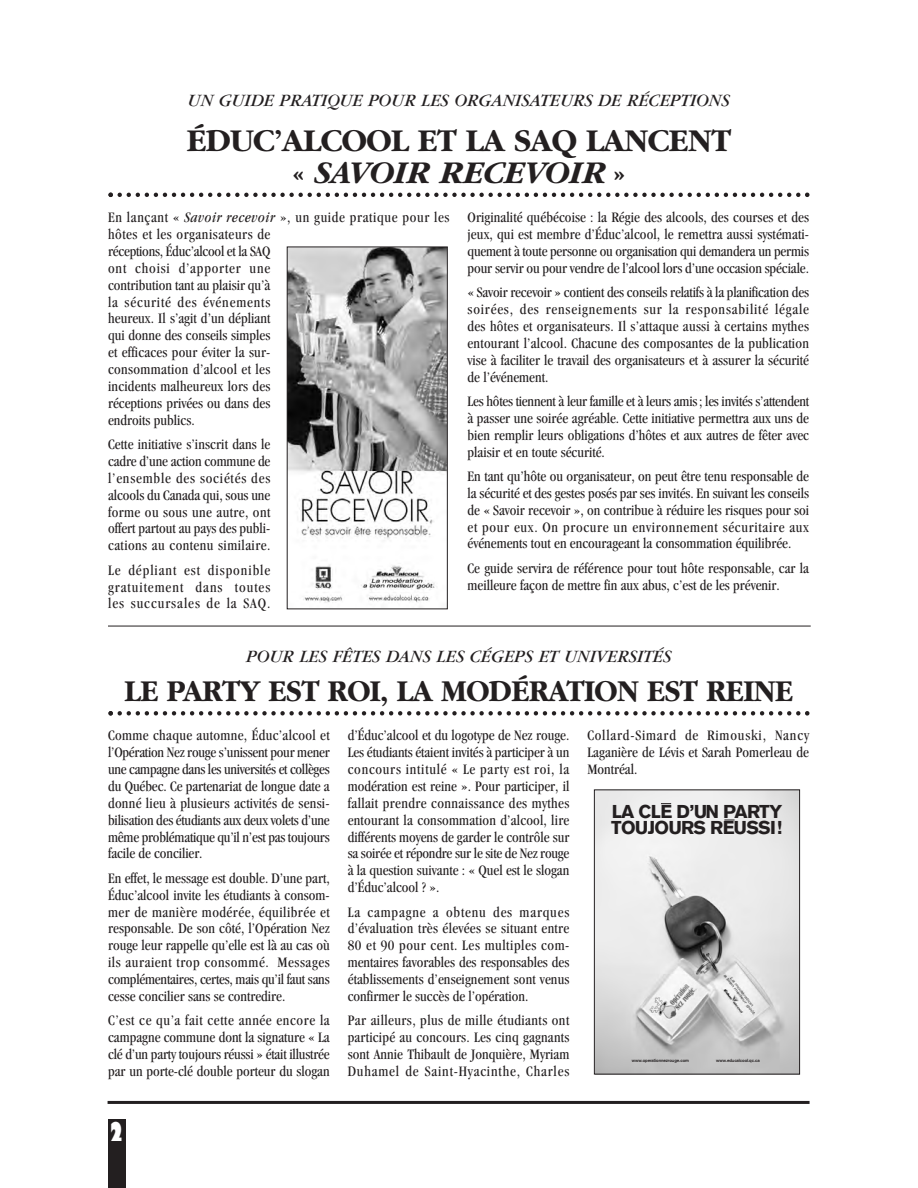
<style>
.page{position:relative;width:918px;height:1188px;background:#fff}
.page>*{position:absolute;margin:0;border:0;box-sizing:border-box;transform-origin:0 0}
.t1{font:700 33px/31.5px "Garamond";letter-spacing:-.015em;color:#231f20;text-align:center}
.t2{font:700 31.5px "Garamond";letter-spacing:-.015em;color:#231f20;scale:.96 1}
.t3{font:800 condensed 25.5px "Gill Sans";color:#fff}
.t4{font:900 18.3px/16.2px "Akzidenz Grotesk";letter-spacing:-.04em;color:#231f20}
.t5{font:italic 18px "Garamond";color:#231f20}
.t6{font:condensed 15px/16.8px "Garamond";color:#231f20;text-align:justify}
.t7{font:700 4.5px "Akzidenz Grotesk";letter-spacing:-.015em;color:#231f20}
.s1{font-style:italic}
</style>
<div class="page">
<div style="left:108px;top:1119px;width:18px;height:69px;background:#231f20"></div>
<hr style="left:108px;top:1101px;width:702px;height:3px;background:#231f20">
<svg style="left:108px;top:711px;width:701px;height:5px"></svg>
<img style="left:289px;top:249px;width:157px;height:354px">
<div style="left:287px;top:247px;width:161px;height:362px;border:1px solid #231f20"></div>
<hr style="left:108px;top:626px;width:703px;height:1px;background:#231f20">
<svg style="left:108px;top:193px;width:701px;height:4px"></svg>
<img style="left:596px;top:791px;width:202px;height:281px">
<div style="left:594px;top:789px;width:206px;height:285px;border:1px solid #231f20"></div>
<svg style="left:724px;top:819px;width:11px;height:2px"></svg>
<p class="t5" style="left:188px;top:94px;width:544px">UN GUIDE PRATIQUE POUR LES ORGANISATEURS DE RÉCEPTIONS</p>
<h1 class="t1" style="left:187px;top:124px;width:546px">ÉDUC’ALCOOL ET LA SAQ LANCENT « <span class="s1">SAVOIR RECEVOIR</span> »</h1>
<p class="t6" style="left:108px;top:210px;width:343px;text-align:left">En lançant « <span class="s1">Savoir recevoir</span> », un guide pratique pour les hôtes et les organisateurs de<br>réceptions, Éduc’alcool et la SAQ<br>ont choisi d’apporter une<br>contribution tant au plaisir qu’à<br>la sécurité des événements<br>heureux. Il s’agit d’un dépliant<br>qui donne des conseils simples<br>et efficaces pour éviter la sur-<br>consommation d’alcool et les<br>incidents malheureux lors des<br>réceptions privées ou dans des<br>endroits publics.</p>
<p class="t6" style="left:108px;top:437px;width:164px">Cette initiative s’inscrit dans le cadre d’une action commune de l’ensemble des sociétés des alcools du Canada qui, sous une forme ou sous une autre, ont offert partout au pays des publi&shy;cations au contenu similaire.</p>
<p class="t6" style="left:108px;top:563px;width:164px">Le dépliant est disponible gratuitement dans toutes les succursales de la SAQ.</p>
<p class="t6" style="left:468px;top:210px;width:343px">Originalité québécoise : la Régie des alcools, des courses et des jeux, qui est membre d’Éduc’alcool, le remettra aussi systémati&shy;quement à toute personne ou organisation qui demandera un permis pour servir ou pour vendre de l’alcool lors d’une occasion spéciale.</p>
<p class="t6" style="left:468px;top:285px;width:343px">« Savoir recevoir » contient des conseils relatifs à la planification des soirées, des renseignements sur la responsabilité légale des hôtes et organisateurs. Il s’attaque aussi à certains mythes entourant l’alcool. Chacune des composantes de la publication vise à faciliter le travail des organisateurs et à assurer la sécurité de l’événement.</p>
<p class="t6" style="left:468px;top:394px;width:343px">Les hôtes tiennent à leur famille et à leurs amis; les invités s’attendent à passer une soirée agréable. Cette initiative permettra aux uns de bien remplir leurs obligations d’hôtes et aux autres de fêter avec plaisir et en toute sécurité.</p>
<p class="t6" style="left:468px;top:469px;width:343px">En tant qu’hôte ou organisateur, on peut être tenu responsable de la sécurité et des gestes posés par ses invités. En suivant les conseils de « Savoir recevoir », on contribue à réduire les risques pour soi et pour eux. On procure un environnement sécuritaire aux événements tout en encourageant la consommation équilibrée.</p>
<p class="t6" style="left:468px;top:561px;width:343px">Ce guide servira de référence pour tout hôte responsable, car la meilleure façon de mettre fin aux abus, c’est de les prévenir.</p>
<p class="t5" style="left:246px;top:651px;width:427px">POUR LES FÊTES DANS LES CÉGEPS ET UNIVERSITÉS</p>
<h2 class="t2" style="left:125px;top:672px;width:698px">LE PARTY EST ROI, LA MODÉRATION EST REINE</h2>
<p class="t6" style="left:108px;top:728px;width:223px">Comme chaque automne, Éduc’alcool et l’Opération Nez rouge s’unissent pour mener une campagne dans les universités et collèges du Québec. Ce partenariat de longue date a donné lieu à plusieurs activités de sensi&shy;bilisation des étudiants aux deux volets d’une même problématique qu’il n’est pas toujours facile de concilier.</p>
<p class="t6" style="left:108px;top:871px;width:223px">En effet, le message est double. D’une part, Éduc’alcool invite les étudiants à consom&shy;mer de manière modérée, équilibrée et responsable. De son côté, l’Opération Nez rouge leur rappelle qu’elle est là au cas où ils auraient trop consommé. Messages complémentaires, certes, mais qu’il faut sans cesse concilier sans se contredire.</p>
<p class="t6" style="left:108px;top:1013px;width:223px">C’est ce qu’a fait cette année encore la campagne commune dont la signature « La clé d’un party toujours réussi » était illustrée par un porte-clé double porteur du slogan</p>
<h3 class="t3" style="left:109px;top:1122px;width:16px">2</h3>
<p class="t6" style="left:348px;top:728px;width:223px">d’Éduc’alcool et du logotype de Nez rouge.<br>Les étudiants étaient invités à participer à un concours intitulé « Le party est roi, la modération est reine ». Pour participer, il fallait prendre connaissance des mythes entourant la consommation d’alcool, lire différents moyens de garder le contrôle sur sa soirée et répondre sur le site de Nez rouge à la question suivante : « Quel est le slogan d’Éduc’alcool ? ».</p>
<p class="t6" style="left:348px;top:905px;width:223px">La campagne a obtenu des marques d’évaluation très élevées se situant entre 80 et 90 pour cent. Les multiples com&shy;mentaires favorables des responsables des établissements d’enseignement sont venus confirmer le succès de l’opération.</p>
<p class="t6" style="left:348px;top:1013px;width:223px">Par ailleurs, plus de mille étudiants ont participé au concours. Les cinq gagnants sont Annie Thibault de Jonquière, Myriam Duhamel de Saint-Hyacinthe, Charles</p>
<p class="t6" style="left:587px;top:728px;width:223px">Collard-Simard de Rimouski, Nancy Laganière de Lévis et Sarah Pomerleau de Montréal.</p>
<p class="t4" style="left:611px;top:805px;width:173px">LA CLE D’UN PARTY<br>TOUJOURS REUSSI!</p>
<p class="t7" style="left:632px;top:1058px;width:59px">www.operationnezrouge.com</p>
<p class="t7" style="left:716px;top:1058px;width:45px">www.educalcool.qc.ca</p>
</div>
